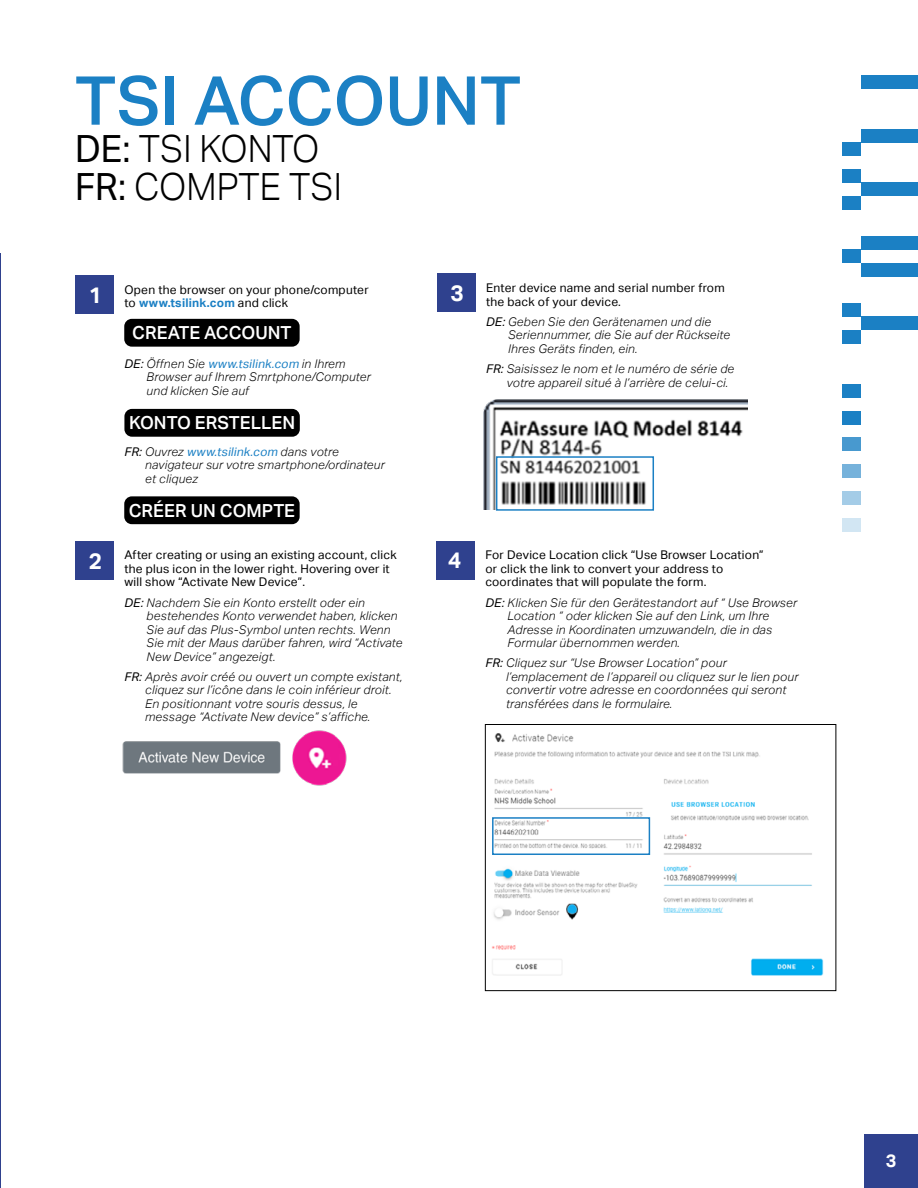
<style>
.page{position:relative;width:918px;height:1188px;background:#fff}
.page>*{position:absolute;margin:0;border:0;box-sizing:border-box;transform-origin:0 0}
.t1{font:500 67.5px "Aktiv Grotesk";color:#1b80c4}
.t2{font:300 37.5px/37.5px "Aktiv Grotesk";color:#000;scale:.96 1}
.t3{font:700 22.5px "Aktiv Grotesk";color:#fff}
.t4{font:500 18px "Aktiv Grotesk";color:#fff}
.t5{font:700 18px "Aktiv Grotesk";color:#fff}
.t6{font:italic 300 12px/13.5px "Aktiv Grotesk";letter-spacing:.02em;color:#000}
.t7{font:12px/13.5px "Aktiv Grotesk";letter-spacing:.02em;color:#000}
.s1{font-weight:400}
.s2{font-weight:700;color:#1b80c4}
.s3{font-weight:400;color:#1b80c4}
</style>
<div class="page">
<div style="left:124px;top:319px;width:176px;height:28px;background:#000;border-radius:8px"></div>
<hr style="left:0;top:253px;width:1px;height:935px;background:#2f418e">
<div style="left:75px;top:275px;width:39px;height:39px;background:#2f418e"></div>
<div style="left:75px;top:541px;width:39px;height:39px;background:#2f418e"></div>
<div style="left:437px;top:274px;width:39px;height:38px;background:#2f418e"></div>
<div style="left:436px;top:541px;width:39px;height:39px;background:#2f418e"></div>
<div style="left:865px;top:1134px;width:53px;height:54px;background:#2f418e"></div>
<img style="left:122px;top:730px;width:225px;height:56px">
<img style="left:483px;top:399px;width:265px;height:111px">
<div style="left:496px;top:456px;width:158px;height:55px;border:2px solid #1b80c4"></div>
<img style="left:492px;top:733px;width:332px;height:243px">
<div style="left:485px;top:724px;width:351px;height:267px;border:1px solid #000"></div>
<div style="left:492px;top:817px;width:158px;height:38px;border:2px solid #1b80c4"></div>
<div style="left:124px;top:409px;width:176px;height:28px;background:#000;border-radius:8px"></div>
<div style="left:124px;top:496px;width:176px;height:28px;background:#000;border-radius:8px"></div>
<div style="left:861px;top:236px;width:57px;height:14px;background:#1b80c4"></div>
<div style="left:861px;top:129px;width:57px;height:13px;background:#1b80c4"></div>
<div style="left:861px;top:263px;width:57px;height:13px;background:#1b80c4"></div>
<div style="left:861px;top:75px;width:57px;height:14px;background:#1b80c4"></div>
<div style="left:861px;top:183px;width:57px;height:13px;background:#1b80c4"></div>
<div style="left:861px;top:317px;width:57px;height:13px;background:#1b80c4"></div>
<div style="left:842px;top:142px;width:19px;height:14px;background:#1b80c4"></div>
<div style="left:842px;top:169px;width:19px;height:14px;background:#1b80c4"></div>
<div style="left:842px;top:250px;width:19px;height:13px;background:#1b80c4"></div>
<div style="left:842px;top:303px;width:19px;height:14px;background:#1b80c4"></div>
<div style="left:842px;top:330px;width:19px;height:14px;background:#1b80c4"></div>
<div style="left:842px;top:196px;width:19px;height:14px;background:#1b80c4"></div>
<div style="left:842px;top:384px;width:19px;height:13px;background:#1b80c4"></div>
<div style="left:842px;top:411px;width:19px;height:14px;background:#1b80c4"></div>
<div style="left:842px;top:438px;width:19px;height:13px;background:#4899cf"></div>
<div style="left:842px;top:464px;width:19px;height:14px;background:#76b2db"></div>
<div style="left:842px;top:492px;width:19px;height:13px;background:#a4cce7"></div>
<div style="left:842px;top:518px;width:19px;height:14px;background:#d2e6f3"></div>
<h1 class="t1" style="left:75px;top:62px;width:448px">TSI ACCOUNT</h1>
<h2 class="t2" style="left:75px;top:131px;width:279px"><span class="s1">DE:</span> TSI KONTO<br><span class="s1">FR:</span> COMPTE TSI</h2>
<h3 class="t3" style="left:89px;top:282px;width:15px">1</h3>
<h3 class="t3" style="left:89px;top:548px;width:15px">2</h3>
<p class="t7" style="left:124px;top:283px;width:246px">Open the browser on your phone/computer to <span class="s2">www.tsilink.com</span> and click</p>
<h3 class="t4" style="left:132px;top:322px;width:161px">CREATE ACCOUNT</h3>
<p class="t6" style="left:147px;top:357px;width:226px;text-indent:-22px"><span class="s1">DE:</span> Öffnen Sie <span class="s3">www.tsilink.com</span>in Ihrem<br>Browser auf Ihrem Smrtphone/Computer und klicken Sie auf</p>
<h3 class="t4" style="left:129px;top:412px;width:168px">KONTO ERSTELLEN</h3>
<p class="t6" style="left:145px;top:445px;width:241px;text-indent:-21px"><span class="s1">FR:</span> Ouvrez <span class="s3">www.tsilink.com</span> dans votre navigateur sur votre smartphone/ordinateur et cliquez</p>
<h3 class="t4" style="left:129px;top:500px;width:168px">CRÉER UN COMPTE</h3>
<p class="t7" style="left:124px;top:549px;width:274px">After creating or using an existing account, click the plus icon in the lower right. Hovering over it will show “Activate New Device”.</p>
<p class="t6" style="left:147px;top:596px;width:258px;text-indent:-22px"><span class="s1">DE:</span> Nachdem Sie ein Konto erstellt oder ein bestehendes Konto verwendet haben, klicken Sie auf das Plus-Symbol unten rechts. Wenn Sie mit der Maus darüber fahren, wird “Activate New Device” angezeigt.</p>
<p class="t6" style="left:145px;top:670px;width:259px;text-indent:-21px"><span class="s1">FR:</span> Après avoir créé ou ouvert un compte existant, cliquez sur l’icône dans le coin inférieur droit.<br>En positionnant votre souris dessus, le message “Activate New device” s’affiche.</p>
<h3 class="t3" style="left:450px;top:280px;width:15px">3</h3>
<p class="t7" style="left:486px;top:281px;width:240px">Enter device name and serial number from the back of your device.</p>
<p class="t6" style="left:508px;top:315px;width:224px;text-indent:-22px"><span class="s1">DE:</span> Geben Sie den Gerätenamen und die<br>Seriennummer, die Sie auf der Rückseite<br>Ihres Geräts finden, ein.</p>
<p class="t6" style="left:507px;top:362px;width:229px;text-indent:-21px"><span class="s1">FR:</span> Saisissez le nom et le numéro de série de votre appareil situé à l’arrière de celui-ci.</p>
<h3 class="t3" style="left:448px;top:548px;width:15px">4</h3>
<p class="t7" style="left:485px;top:548px;width:280px">For Device Location click “Use Browser Location” or click the link to convert your address to coordinates that will populate the form.</p>
<p class="t6" style="left:508px;top:596px;width:291px;text-indent:-22px"><span class="s1">DE:</span> Klicken Sie für den Gerätestandort auf “ Use Browser Location “ oder klicken Sie auf den Link, um Ihre Adresse in Koordinaten umzuwandeln, die in das Formular übernommen werden.</p>
<p class="t6" style="left:506px;top:656px;width:294px;text-indent:-21px"><span class="s1">FR:</span> Cliquez sur “Use Browser Location” pour l’emplacement de l’appareil ou cliquez sur le lien pour convertir votre adresse en coordonnées qui seront transférées dans le formulaire.</p>
<h3 class="t5" style="left:886px;top:1150px;width:12px">3</h3>
</div>
